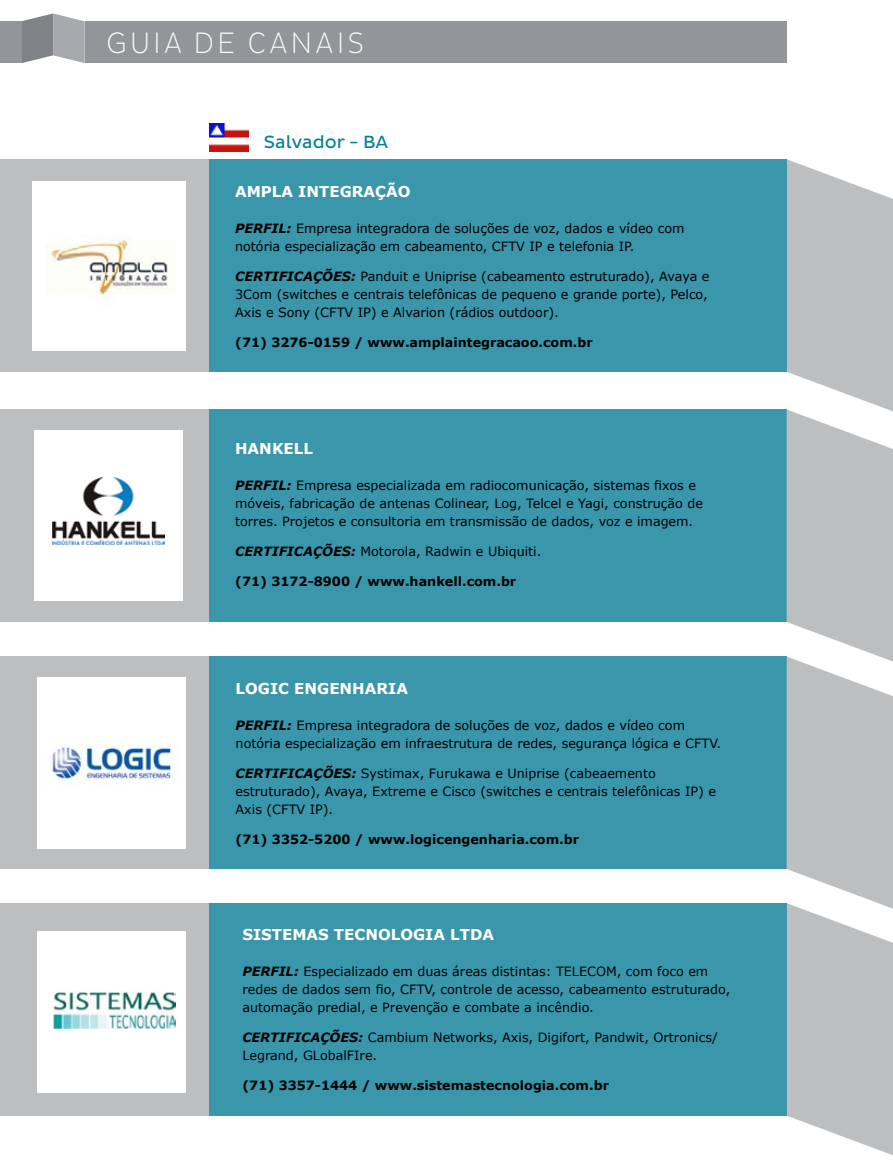
<style>
.page{position:relative;width:893px;height:1170px;background:#fff}
.page>*{position:absolute;margin:0;border:0;box-sizing:border-box;transform-origin:0 0}
.t1{font:300 30px "Pluto Sans Cond Ex";letter-spacing:.115em;color:#fff}
.t2{font:18px "Pluto Sans";color:#008194}
.t3{font:700 15px "Verdana";color:#fff}
.t4{font:12.75px/18px "Verdana";color:#000}
.t5{font:700 12.75px "Verdana";color:#000}
.s1{font-weight:700;font-style:italic}
</style>
<div class="page">
<div style="left:85px;top:21px;width:702px;height:42px;background:#939598"></div>
<div style="left:0;top:159px;width:217px;height:213px;background:#bcbec0"></div>
<div style="left:0;top:409px;width:217px;height:213px;background:#bcbec0"></div>
<div style="left:0;top:656px;width:217px;height:213px;background:#bcbec0"></div>
<div style="left:0;top:903px;width:217px;height:212px;background:#bcbec0"></div>
<div style="left:209px;top:159px;width:578px;height:213px;background:#3a96ab"></div>
<div style="left:209px;top:409px;width:578px;height:213px;background:#3a96ab"></div>
<div style="left:209px;top:656px;width:578px;height:213px;background:#3a96ab"></div>
<div style="left:209px;top:903px;width:578px;height:212px;background:#3a96ab"></div>
<svg style="left:21px;top:13px;width:64px;height:50px;background:#a5a7a9"></svg>
<svg style="left:787px;top:159px;width:106px;height:996px;background:#c6c7c9"></svg>
<div style="left:38px;top:931px;width:148px;height:161px;background:#fff"></div>
<img style="left:53px;top:991px;width:122px;height:36px">
<div style="left:32px;top:181px;width:154px;height:170px;background:#fff"></div>
<img style="left:47px;top:237px;width:121px;height:58px">
<div style="left:38px;top:676px;width:148px;height:172px;background:#fff"></div>
<img style="left:52px;top:746px;width:120px;height:34px">
<div style="left:35px;top:430px;width:148px;height:170px;background:#fff"></div>
<img style="left:53px;top:477px;width:111px;height:67px">
<img style="left:209px;top:124px;width:40px;height:28px">
<div style="left:0;top:21px;width:21px;height:42px;background:#939598"></div>
<hr style="left:892px;top:199px;width:1px;height:213px;background:#bcbec0">
<hr style="left:892px;top:449px;width:1px;height:212px;background:#bcbec0">
<hr style="left:892px;top:696px;width:1px;height:212px;background:#bcbec0">
<hr style="left:892px;top:942px;width:1px;height:213px;background:#bcbec0">
<h1 class="t1" style="left:107px;top:25px;width:259px">GUIA DE CANAIS</h1>
<h2 class="t2" style="left:264px;top:132px;width:126px">Salvador - BA</h2>
<p class="t3" style="left:235px;top:181px;width:75px">Ampla Inte</p>
<p class="t3" style="left:340px;top:181px;width:70px">gração</p>
<p class="t4" style="left:235px;top:220px;width:451px"><span class="s1">PERFIL:</span> Empresa integradora de soluções de voz, dados e vídeo com notória especialização em cabeamento, CFTV IP e telefonia IP.</p>
<p class="t4" style="left:235px;top:268px;width:476px"><span class="s1">CERTIFICAÇÕES:</span> Panduit e Uniprise (cabeamento estruturado), Avaya e<br>3Com (switches e centrais telefônicas de pequeno e grande porte), Pelco,<br>Axis e Sony (CFTV IP) e Alvarion (rádios outdoor).</p>
<p class="t5" style="left:235px;top:334px;width:359px">(71) 3276-0159 / www.amplaintegracaoo.com.br</p>
<p class="t3" style="left:235px;top:437px;width:79px">HANKELL</p>
<p class="t4" style="left:235px;top:476px;width:469px"><span class="s1">PERFIL:</span> Empresa especializada em radiocomunicação, sistemas fixos e móveis, fabricação de antenas Colinear, Log, Telcel e Yagi, construção de torres. Projetos e consultoria em transmissão de dados, voz e imagem.</p>
<p class="t4" style="left:235px;top:542px;width:308px"><span class="s1">CERTIFICAÇÕES:</span> Motorola, Radwin e Ubiquiti.</p>
<p class="t5" style="left:235px;top:572px;width:283px">(71) 3172-8900 / www.hankell.com.br</p>
<p class="t3" style="left:236px;top:677px;width:107px">Logic Engenhar</p>
<p class="t3" style="left:388px;top:677px;width:20px">ia</p>
<p class="t4" style="left:236px;top:715px;width:487px"><span class="s1">PERFIL:</span> Empresa integradora de soluções de voz, dados e vídeo com notória especialização em infraestrutura de redes, segurança lógica e CFTV.</p>
<p class="t4" style="left:236px;top:763px;width:482px"><span class="s1">CERTIFICAÇÕES:</span> Systimax, Furukawa e Uniprise (cabeaemento estruturado), Avaya, Extreme e Cisco (switches e centrais telefônicas IP) e<br>Axis (CFTV IP).</p>
<p class="t5" style="left:236px;top:830px;width:345px">(71) 3352-5200 / www.logicengenharia.com.br</p>
<p class="t3" style="left:242px;top:923px;width:31px">Sistemas</p>
<p class="t3" style="left:334px;top:923px;width:23px">Tecnolo</p>
<p class="t3" style="left:413px;top:923px;width:81px">gia Lt da</p>
<p class="t4" style="left:242px;top:962px;width:489px"><span class="s1">PERFIL:</span> Especializado em duas áreas distintas: TELECOM, com foco em redes de dados sem fio, CFTV, controle de acesso, cabeamento estruturado, automação predial, e Prevenção e combate a incêndio.</p>
<p class="t4" style="left:242px;top:1028px;width:477px"><span class="s1">CERTIFICAÇÕES:</span> Cambium Networks, Axis, Digifort, Pandwit, Ortronics/<br>Legrand, GLobalFIre.</p>
<p class="t5" style="left:242px;top:1076px;width:368px">(71) 3357-1444 / www.sistemastecnologia.com.br</p>
</div>
